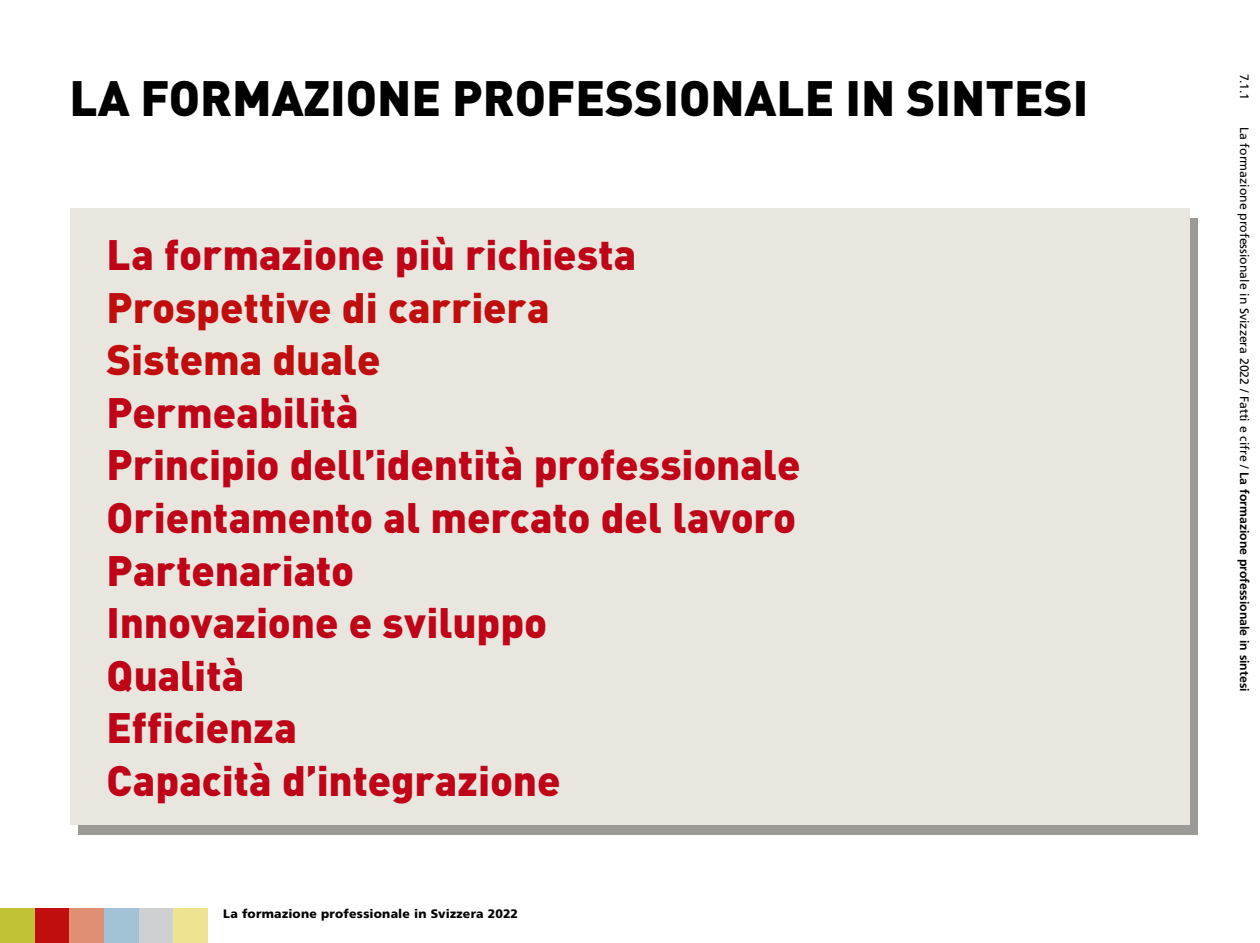
<style>
.page{position:relative;width:1260px;height:943px;background:#fff}
.page>*{position:absolute;margin:0;border:0;box-sizing:border-box;transform-origin:0 0}
.t1{font:900 49px "DIN";color:#000}
.t2{font:900 42px/52.5px "DIN";color:#c00418}
.t3{font:900 42px/52.5px "DIN";color:#c00d0e}
.t4{font:12.25px "Frutiger";color:#000}
.t5{font:900 12.25px "Frutiger";letter-spacing:.02em;color:#000}
.s1{font-weight:700}
</style>
<div class="page">
<div style="left:78px;top:218px;width:1120px;height:616px;background:#9c9a96"></div>
<div style="left:70px;top:208px;width:1120px;height:616px;background:#e9e6e0"></div>
<div style="left:0;top:908px;width:35px;height:35px;background:#c1c236"></div>
<div style="left:35px;top:908px;width:34px;height:35px;background:#c00d0e"></div>
<div style="left:69px;top:908px;width:35px;height:35px;background:#e18f72"></div>
<div style="left:104px;top:908px;width:35px;height:35px;background:#a2c3d6"></div>
<div style="left:139px;top:908px;width:35px;height:35px;background:#cfd0d2"></div>
<div style="left:174px;top:908px;width:34px;height:35px;background:#efe391"></div>
<p class="t1" style="left:69px;top:65px;width:1021px">LA FORMAZIONE PROFESSIONALE IN SINTESI</p>
<p class="t4" style="left:1252px;top:74px;width:27px;rotate:90deg">7.1.1</p>
<p class="t4" style="left:1252px;top:126px;width:566px;rotate:90deg">La formazione professionale in Svizzera 2022 / Fatti e cifre / <span class="s1">La formazione professionale in sintesi</span></p>
<p class="t2" style="left:107px;top:227px;width:531px">La formazione più richiesta</p>
<p class="t3" style="left:107px;top:279px;width:444px">Prospettive di carriera<br>Sistema duale</p>
<p class="t2" style="left:107px;top:384px;width:695px">Permeabilità<br>Principio dell’identità professionale<br>Orientamento al mercato del lavoro<br>Partenariato<br>Innovazione e sviluppo<br>Qualità<br>Efficienza<br>Capacità d’integrazione</p>
<p class="t5" style="left:223px;top:906px;width:296px">La formazione professionale in Svizzera 2022</p>
</div>
